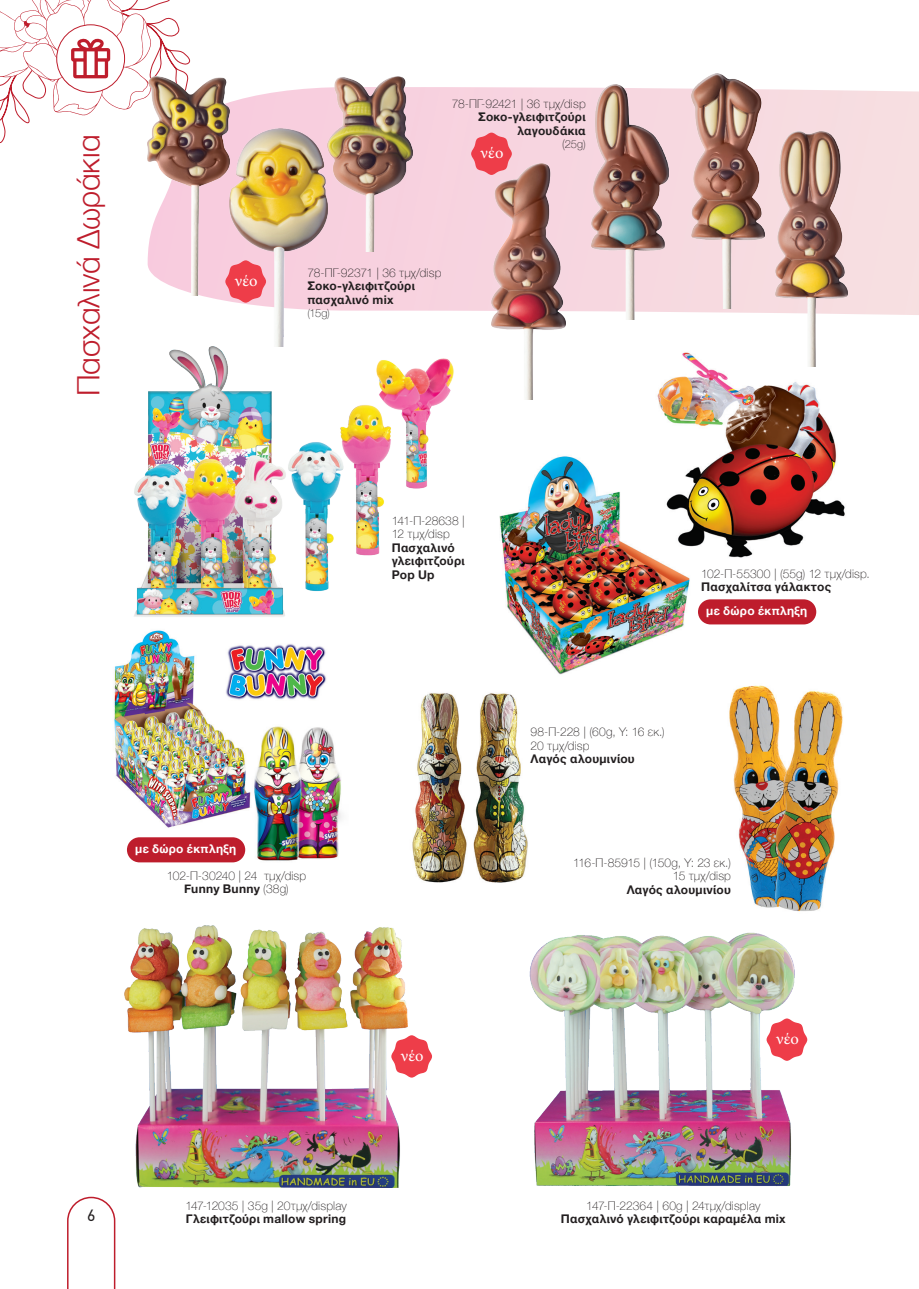
<style>
.page{position:relative;width:919px;height:1289px;background:#fff}
.page>*{position:absolute;margin:0;border:0;box-sizing:border-box;transform-origin:0 0}
.Paragraph_Style_1{font:300 33px "CF Helvetica";letter-spacing:-.005em;color:#be1d2c}
.t1{font:16.5px "Minion Pro";letter-spacing:.005em;color:#fff}
.t2{font:16.5px "PF Din Text";color:#231f20}
.Paragraph_Style_1-2{font:100 12px/13.5px "Helvetica Neue";letter-spacing:.01em;color:#231f20}
.Paragraph_Style_1-3{font:700 12px/13.5px "Helvetica Neue";letter-spacing:.02em;color:#231f20}
.Paragraph_Style_1-4{font:700 12px "Helvetica Neue";letter-spacing:.025em;color:#fff}
.Paragraph_Style_1-5{font:100 11.1px "Helvetica Neue";letter-spacing:-.005em;color:#231f20}
.s1{font-size:12px}
.s2{font-weight:100}
</style>
<div class="page">
<svg style="left:192px;top:87px;width:726px;height:228px;background:#f7d8e1"></svg>
<svg style="left:0;top:0;width:190px;height:144px"></svg>
<img style="left:134px;top:347px;width:152px;height:270px">
<img style="left:288px;top:442px;width:50px;height:149px">
<img style="left:338px;top:405px;width:46px;height:151px">
<img style="left:377px;top:358px;width:77px;height:132px">
<img style="left:499px;top:352px;width:346px;height:323px">
<div style="left:698px;top:599px;width:118px;height:25px;background:#be1d2c;border-radius:13px"></div>
<img style="left:125px;top:925px;width:282px;height:262px">
<img style="left:529px;top:932px;width:266px;height:255px">
<svg style="left:225px;top:295px;width:4px;height:8px"></svg>
<svg style="left:391px;top:1035px;width:41px;height:42px"></svg>
<svg style="left:766px;top:1018px;width:41px;height:42px"></svg>
<img style="left:491px;top:164px;width:74px;height:235px">
<img style="left:592px;top:84px;width:76px;height:235px">
<img style="left:691px;top:74px;width:73px;height:235px">
<img style="left:775px;top:131px;width:72px;height:235px">
<img style="left:229px;top:128px;width:98px;height:219px">
<img style="left:327px;top:77px;width:86px;height:174px">
<img style="left:148px;top:77px;width:81px;height:218px">
<svg style="left:471px;top:133px;width:41px;height:42px;background:#f06874"></svg>
<img style="left:114px;top:630px;width:228px;height:233px">
<div style="left:127px;top:837px;width:118px;height:25px;background:#be1d2c;border-radius:13px"></div>
<img style="left:412px;top:693px;width:116px;height:190px">
<img style="left:729px;top:685px;width:114px;height:227px">
<svg style="left:67px;top:1196px;width:48px;height:92px"></svg>
<p class="Paragraph_Style_1" style="left:71px;top:396px;width:263px;rotate:-90deg">Πασχαλινά Δωράκια</p>
<p class="t1" style="left:234px;top:269px;width:25px">νέο</p>
<p class="Paragraph_Style_1-2" style="left:452px;top:96px;width:135px">78-ΠΓ-92421 | 36 τμχ/disp</p>
<p class="Paragraph_Style_1-3" style="left:478px;top:111px;width:109px;text-align:right">Σοκο-γλειφιτζούρι λαγουδάκια</p>
<p class="Paragraph_Style_1-5" style="left:562px;top:136px;width:25px"><span class="s1">(</span>25g)</p>
<p class="t1" style="left:480px;top:142px;width:25px">νέο</p>
<p class="Paragraph_Style_1-2" style="left:307px;top:265px;width:135px">78-ΠΓ-92371 | 36 τμχ/disp</p>
<p class="Paragraph_Style_1-3" style="left:307px;top:279px;width:109px">Σοκο-γλειφιτζούρι πασχαλινό mix</p>
<p class="Paragraph_Style_1-5" style="left:307px;top:305px;width:24px">(15g)</p>
<p class="Paragraph_Style_1-4" style="left:135px;top:839px;width:102px">με δώρο έκπληξη</p>
<p class="Paragraph_Style_1-2" style="left:167px;top:868px;width:141px">102-Π-30240 | 24 τμχ/disp</p>
<p class="Paragraph_Style_1-3" style="left:184px;top:882px;width:106px">Funny Bunny <span class="s2">(38g)</span></p>
<p class="Paragraph_Style_1-2" style="left:392px;top:513px;width:74px">141-Π-28638 |<br>12 τμχ/disp</p>
<p class="Paragraph_Style_1-3" style="left:392px;top:541px;width:74px">Πασχαλινό γλειφιτζούρι</p>
<p class="Paragraph_Style_1-3" style="left:392px;top:568px;width:44px">Pop Up</p>
<p class="Paragraph_Style_1-2" style="left:701px;top:566px;width:170px">102-Π-55300 | (55g) 12 τμχ/disp.</p>
<p class="Paragraph_Style_1-3" style="left:701px;top:580px;width:132px">Πασχαλίτσα γάλακτος</p>
<p class="Paragraph_Style_1-4" style="left:706px;top:601px;width:102px">με δώρο έκπληξη</p>
<p class="Paragraph_Style_1-2" style="left:530px;top:725px;width:136px">98-Π-228 | (60g, Υ: 16 εκ.)<br>20 τμχ/disp</p>
<p class="Paragraph_Style_1-3" style="left:530px;top:752px;width:106px">Λαγός αλουμινίου</p>
<p class="Paragraph_Style_1-2" style="left:573px;top:855px;width:159px;text-align:right">116-Π-85915 | (150g, Υ: 23 εκ.)<br>15 τμχ/disp</p>
<p class="Paragraph_Style_1-3" style="left:626px;top:883px;width:106px">Λαγός αλουμινίου</p>
<p class="t1" style="left:400px;top:1044px;width:25px">νέο</p>
<p class="t1" style="left:775px;top:1027px;width:25px">νέο</p>
<h2 class="t2" style="left:87px;top:1205px;width:9px">6</h2>
<p class="Paragraph_Style_1-2" style="left:185px;top:1198px;width:163px">147-12035 | 35g | 20τμχ/display</p>
<p class="Paragraph_Style_1-3" style="left:186px;top:1212px;width:162px">Γλειφιτζούρι mallow spring</p>
<p class="Paragraph_Style_1-2" style="left:586px;top:1198px;width:176px">147-Π-22364 | 60g | 24τμχ/display</p>
<p class="Paragraph_Style_1-3" style="left:561px;top:1212px;width:226px">Πασχαλινό γλειφιτζούρι καραμέλα mix</p>
</div>
